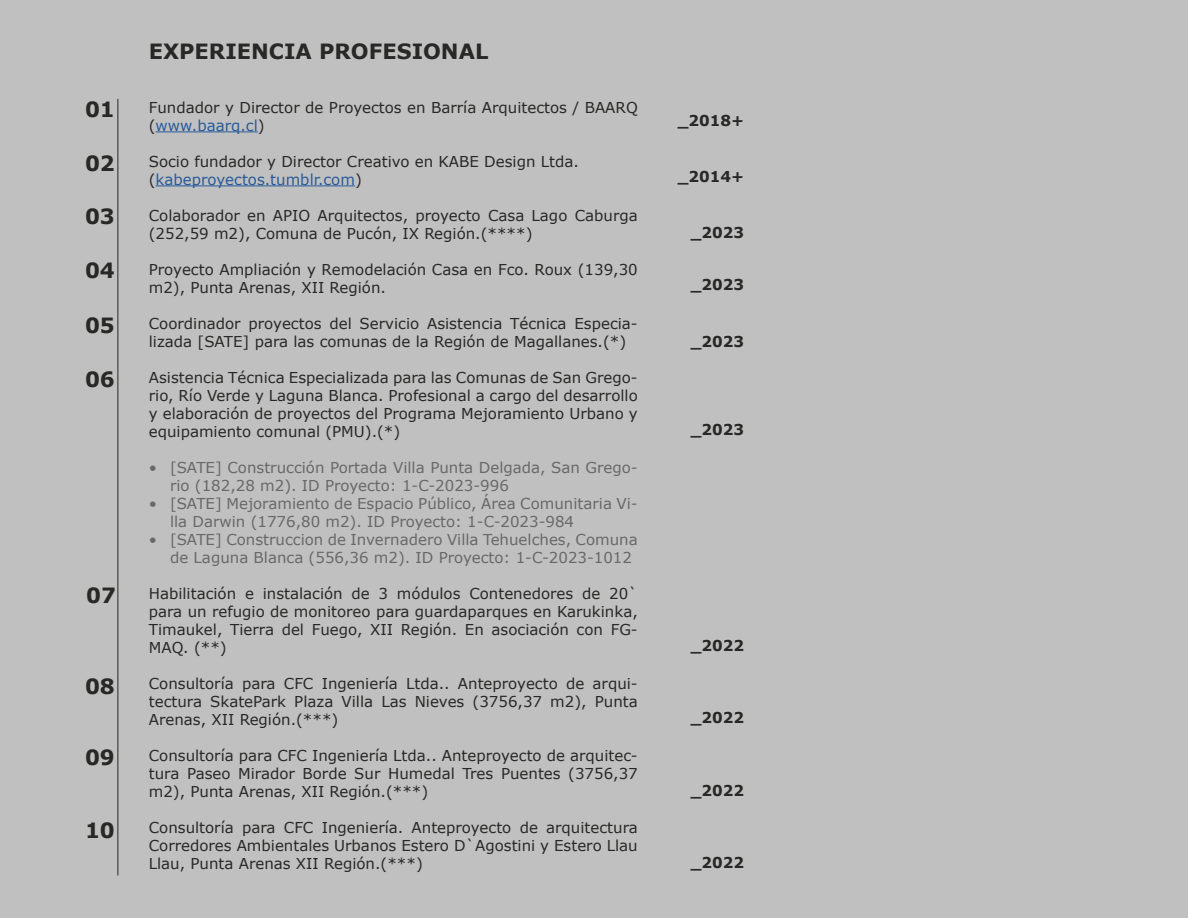
<style>
.page{position:relative;width:1188px;height:918px;background:#c1c0c0}
.page>*{position:absolute;margin:0;border:0;box-sizing:border-box;transform-origin:0 0}
.t1{font:700 21px "Verdana";color:#282827}
.t2{font:15px/18px "Verdana";color:#282827}
.t3{font:15px/18px "Verdana";color:#686868}
.t4{font:700 15px "Verdana";color:#282827}
.s1{color:#275b9b}
</style>
<div class="page">
<hr style="left:156px;top:131px;width:102px;height:1px;background:#275b9b">
<hr style="left:156px;top:185px;width:199px;height:1px;background:#275b9b">
<hr style="left:118px;top:99px;width:1px;height:776px;background:#282827">
<h1 class="t1" style="left:85px;top:95px;width:31px">01</h1>
<h1 class="t1" style="left:85px;top:148px;width:31px">02</h1>
<h1 class="t1" style="left:85px;top:201px;width:31px">03</h1>
<h1 class="t1" style="left:85px;top:256px;width:31px">04</h1>
<h1 class="t1" style="left:85px;top:310px;width:31px">05</h1>
<h1 class="t1" style="left:85px;top:364px;width:31px">06</h1>
<h1 class="t1" style="left:86px;top:580px;width:31px">07</h1>
<h1 class="t1" style="left:85px;top:672px;width:31px">08</h1>
<h1 class="t1" style="left:85px;top:743px;width:31px">09</h1>
<h1 class="t1" style="left:85px;top:816px;width:31px">10</h1>
<h1 class="t1" style="left:149px;top:36px;width:341px">EXPERIENCIA PROFESIONAL</h1>
<p class="t2" style="left:149px;top:98px;width:490px">Fundador y Director de Proyectos en Barría Arquitectos / BAARQ (<span class="s1">www.baarq.cl</span>)</p>
<p class="t2" style="left:149px;top:152px;width:432px">Socio fundador y Director Creativo en KABE Design Ltda. (<span class="s1">kabeproyectos.tumblr.com</span>)</p>
<p class="t2" style="left:149px;top:206px;width:490px">Colaborador en APIO Arquitectos, proyecto Casa Lago Caburga (252,59 m2), Comuna de Pucón, IX Región.(****)</p>
<p class="t2" style="left:149px;top:260px;width:490px">Proyecto Ampliación y Remodelación Casa en Fco. Roux (139,30 m2), Punta Arenas, XII Región.</p>
<p class="t2" style="left:149px;top:314px;width:490px">Coordinador proyectos del Servicio Asistencia Técnica Especia&shy;lizada [SATE] para las comunas de la Región de Magallanes.(*)</p>
<p class="t2" style="left:149px;top:368px;width:490px;text-align:justify">Asistencia Técnica Especializada para las Comunas de San Grego&shy;rio, Río Verde y Laguna Blanca. Profesional a cargo del desarrollo y elaboración de proyectos del Programa Mejoramiento Urbano y equipamiento comunal (PMU).(*)</p>
<p class="t3" style="left:170px;top:458px;width:469px;text-indent:-21px">• [SATE] Construcción Portada Villa Punta Delgada, San Grego&shy;rio (182,28 m2). ID Proyecto: 1-C-2023-996</p>
<p class="t3" style="left:170px;top:494px;width:469px;text-indent:-21px">• [SATE] Mejoramiento de Espacio Público, Área Comunitaria Vi&shy;lla Darwin (1776,80 m2). ID Proyecto: 1-C-2023-984</p>
<p class="t3" style="left:170px;top:530px;width:469px;text-indent:-21px">• [SATE] Construccion de Invernadero Villa Tehuelches, Comuna de Laguna Blanca (556,36 m2). ID Proyecto: 1-C-2023-1012</p>
<p class="t2" style="left:149px;top:584px;width:491px;text-align:justify">Habilitación e instalación de 3 módulos Contenedores de 20` para un refugio de monitoreo para guardaparques en Karukinka, Timaukel, Tierra del Fuego, XII Región. En asociación con FG-MAQ. (**)</p>
<p class="t2" style="left:149px;top:674px;width:490px;text-align:justify">Consultoría para CFC Ingeniería Ltda.. Anteproyecto de arqui&shy;tectura SkatePark Plaza Villa Las Nieves (3756,37 m2), Punta Arenas, XII Región.(***)</p>
<p class="t2" style="left:149px;top:746px;width:491px;text-align:justify">Consultoría para CFC Ingeniería Ltda.. Anteproyecto de arquitec&shy;tura Paseo Mirador Borde Sur Humedal Tres Puentes (3756,37 m2), Punta Arenas, XII Región.(***)</p>
<p class="t2" style="left:149px;top:818px;width:490px;text-align:justify">Consultoría para CFC Ingeniería. Anteproyecto de arquitectura Corredores Ambientales Urbanos Estero D`Agostini y Estero Llau Llau, Punta Arenas XII Región.(***)</p>
<p class="t4" style="left:678px;top:110px;width:68px">_2018+</p>
<p class="t4" style="left:678px;top:166px;width:68px">_2014+</p>
<p class="t4" style="left:691px;top:222px;width:55px">_2023</p>
<p class="t4" style="left:691px;top:274px;width:55px">_2023</p>
<p class="t4" style="left:691px;top:331px;width:55px">_2023</p>
<p class="t4" style="left:691px;top:419px;width:55px">_2023</p>
<p class="t4" style="left:691px;top:635px;width:55px">_2022</p>
<p class="t4" style="left:691px;top:707px;width:55px">_2022</p>
<p class="t4" style="left:691px;top:780px;width:55px">_2022</p>
<p class="t4" style="left:691px;top:852px;width:55px">_2022</p>
</div>
